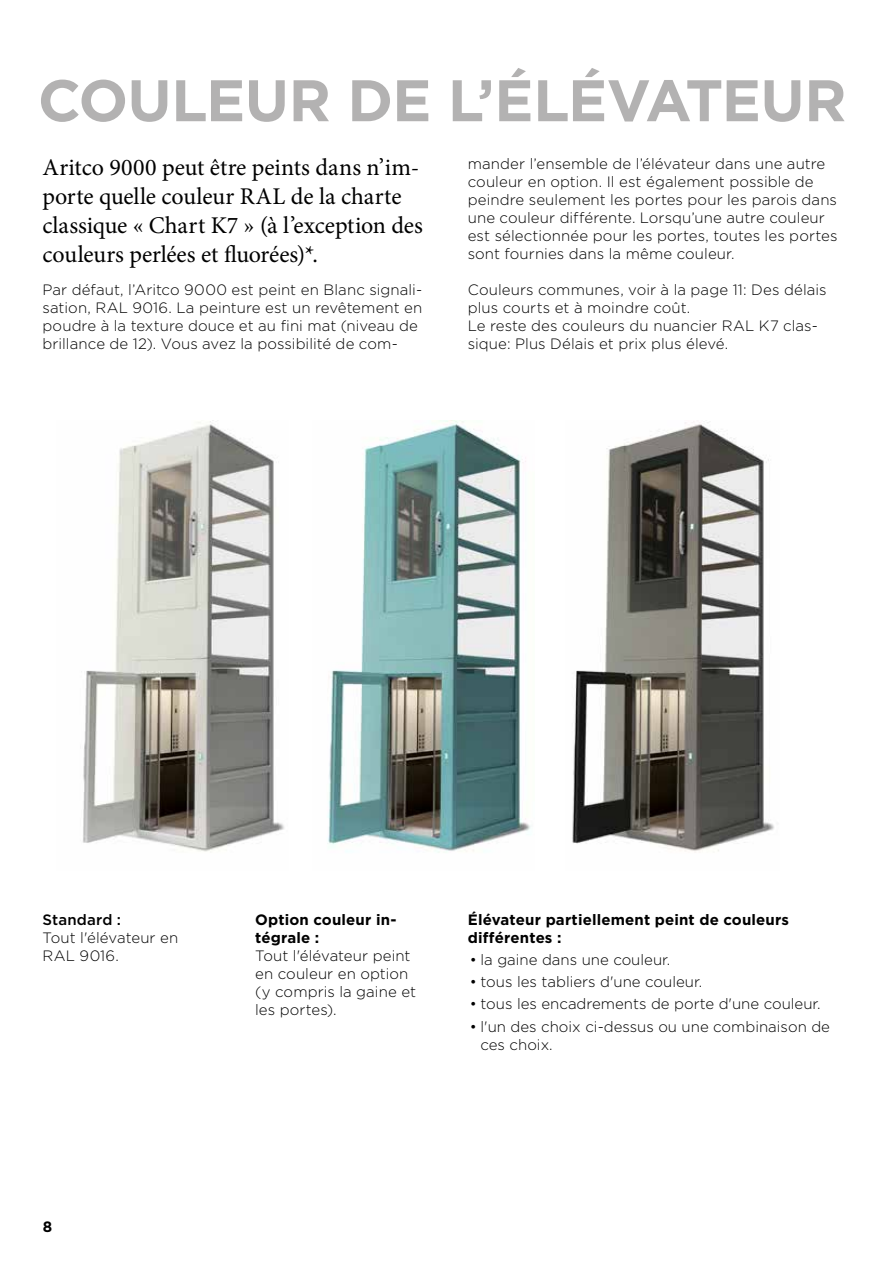
<style>
.page{position:relative;width:893px;height:1263px;background:#fff}
.page>*{position:absolute;margin:0;border:0;box-sizing:border-box;transform-origin:0 0}
.t1{font:700 58.5px "Gotham";letter-spacing:-.015em;color:#b3b2b2}
.t2{font:24px/28.8px "Minion Pro";color:#000}
.t3{font:300 15px/18px "Gotham";letter-spacing:.005em;color:#000}
.t4{font:700 15px/18px "Gotham";letter-spacing:.01em;color:#000}
.t5{font:500 15px "Gotham";letter-spacing:.01em;color:#000}
</style>
<div class="page">
<img style="left:83px;top:421px;width:202px;height:431px">
<img style="left:327px;top:421px;width:204px;height:432px">
<img style="left:572px;top:421px;width:202px;height:430px">
<h1 class="t1" style="left:38px;top:62px;width:810px">COULEUR DE L’ÉLÉVATEUR</h1>
<h2 class="t2" style="left:43px;top:153px;width:382px">Aritco 9000 peut être peints dans n’im&shy;porte quelle couleur RAL de la charte classique « Chart K7 » (à l’exception des couleurs perlées et fluorées)*.</h2>
<p class="t3" style="left:468px;top:154px;width:371px">mander l’ensemble de l’élévateur dans une autre couleur en option. Il est également possible de peindre seulement les portes pour les parois dans une couleur différente. Lorsqu’une autre couleur est sélectionnée pour les portes, toutes les portes sont fournies dans la même couleur.</p>
<p class="t3" style="left:468px;top:280px;width:360px">Couleurs communes, voir à la page 11: Des délais plus courts et à moindre coût.<br>Le reste des couleurs du nuancier RAL K7 clas&shy;sique: Plus Délais et prix plus élevé.</p>
<p class="t3" style="left:43px;top:280px;width:381px">Par défaut, l’Aritco 9000 est peint en Blanc signali&shy;sation, RAL 9016. La peinture est un revêtement en poudre à la texture douce et au fini mat (niveau de brillance de 12). Vous avez la possibilité de com-</p>
<p class="t5" style="left:43px;top:909px;width:80px">Standard :</p>
<p class="t3" style="left:43px;top:928px;width:137px">Tout l'élévateur en<br>RAL 9016.</p>
<p class="t4" style="left:43px;top:1218px;width:11px">8</p>
<p class="t4" style="left:255px;top:910px;width:143px">Option couleur in&shy;tégrale :</p>
<p class="t3" style="left:255px;top:946px;width:162px">Tout l'élévateur peint en couleur en option (y compris la gaine et les portes).</p>
<p class="t4" style="left:468px;top:910px;width:323px">Élévateur partiellement peint de couleurs différentes :</p>
<p class="t3" style="left:470px;top:950px;width:202px">• la gaine dans une couleur.</p>
<p class="t3" style="left:470px;top:972px;width:234px">• tous les tabliers d'une couleur.</p>
<p class="t3" style="left:470px;top:995px;width:352px">• tous les encadrements de porte d'une couleur.</p>
<p class="t3" style="left:480px;top:1017px;width:351px;text-indent:-11px">• l'un des choix ci-dessus ou une combinaison de ces choix.</p>
</div>
